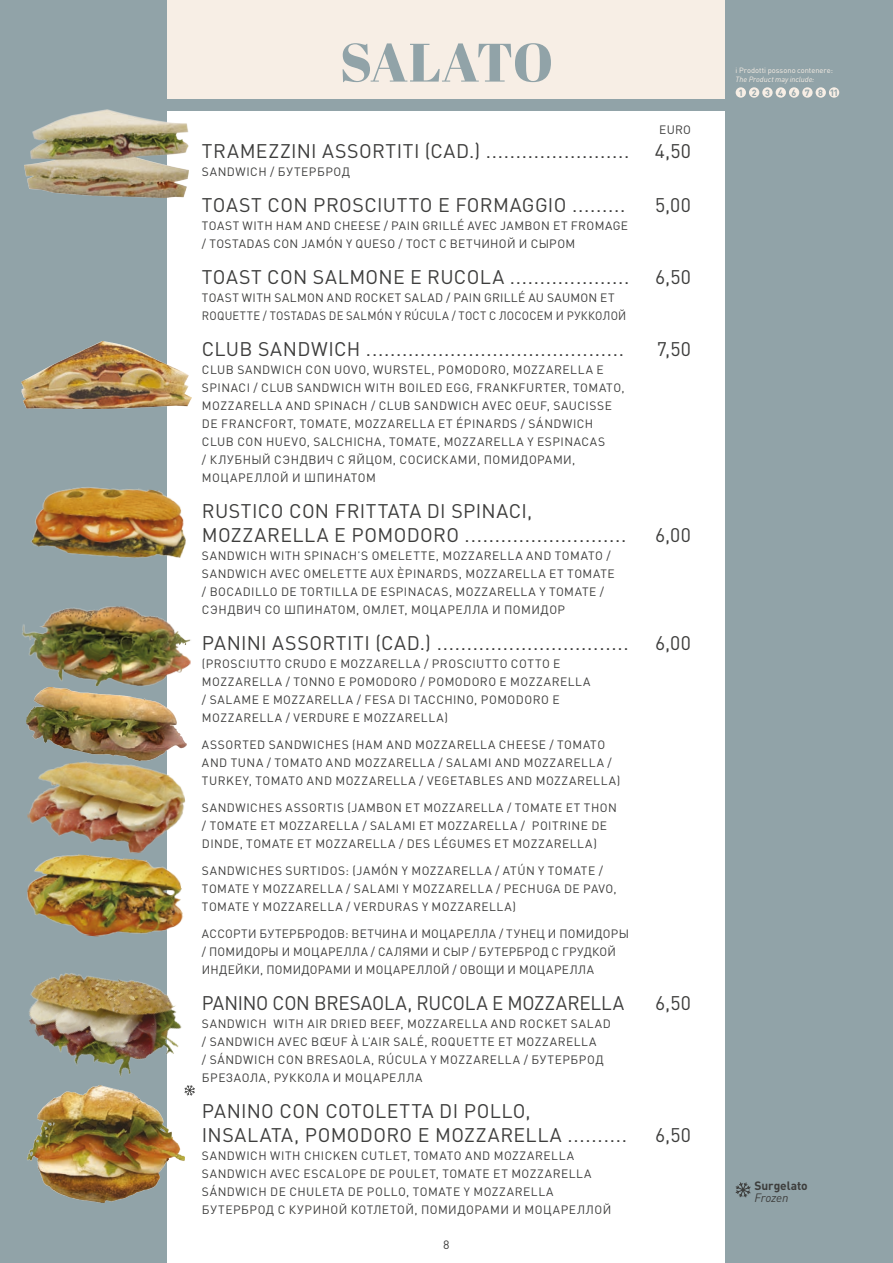
<style>
.page{position:relative;width:893px;height:1263px;background:#91a3a8}
.page>*{position:absolute;margin:0;border:0;box-sizing:border-box;transform-origin:0 0}
.t1{font:54px "Abril Fatface";letter-spacing:-.01em;color:#91a3a8}
.t2{font:19.5px/24px "DIN Pro";letter-spacing:.015em;color:#3d3d3c}
.t3{font:19.5px "DIN Pro";letter-spacing:-.015em;color:#3d3d3c;scale:.96 1}
.t4{font:12px/18px "DIN Pro";letter-spacing:.04em;color:#3d3d3c}
.t5{font:700 12px "DIN Pro";letter-spacing:-.01em;color:#3d3d3c}
.t6{font:italic 12px "DIN Pro";letter-spacing:-.025em;color:#3d3d3c}
.t7{font:12px "DIN Pro";color:#3d3d3d}
.t8{font:700 9px "DIN Pro";letter-spacing:.93em;color:#91a3a8}
.t9{font:7.5px "DIN Pro";letter-spacing:.005em;color:#f7eee5}
.t10{font:italic 7.5px "DIN Pro";color:#f7eee5}
</style>
<div class="page">
<div style="left:168px;top:0;width:557px;height:99px;background:#f7eee5"></div>
<div style="left:168px;top:112px;width:557px;height:1151px;background:#fff"></div>
<img style="left:24px;top:110px;width:164px;height:88px">
<img style="left:29px;top:944px;width:153px;height:141px">
<div style="left:736px;top:87px;width:10px;height:11px;background:#f7eee5;border-radius:50%"></div>
<div style="left:749px;top:87px;width:10px;height:11px;background:#f7eee5;border-radius:50%"></div>
<div style="left:762px;top:87px;width:11px;height:11px;background:#f7eee5;border-radius:50%"></div>
<div style="left:776px;top:87px;width:10px;height:11px;background:#f7eee5;border-radius:50%"></div>
<div style="left:789px;top:87px;width:10px;height:11px;background:#f7eee5;border-radius:50%"></div>
<div style="left:802px;top:87px;width:11px;height:11px;background:#f7eee5;border-radius:50%"></div>
<div style="left:829px;top:87px;width:10px;height:11px;background:#f7eee5;border-radius:50%"></div>
<div style="left:816px;top:87px;width:10px;height:11px;background:#f7eee5;border-radius:50%"></div>
<svg style="left:736px;top:1182px;width:15px;height:15px"></svg>
<svg style="left:185px;top:1085px;width:10px;height:11px"></svg>
<img style="left:21px;top:341px;width:170px;height:68px">
<img style="left:28px;top:1085px;width:157px;height:117px">
<img style="left:31px;top:477px;width:155px;height:90px">
<img style="left:27px;top:761px;width:159px;height:89px">
<img style="left:26px;top:689px;width:160px;height:72px">
<img style="left:22px;top:603px;width:169px;height:86px">
<img style="left:27px;top:850px;width:156px;height:94px">
<h1 class="t1" style="left:340px;top:24px;width:215px">SALATO</h1>
<h2 class="t2" style="left:202px;top:137px;width:429px">TRAMEZZINI ASSORTITI (CAD.) ........................</h2>
<p class="t4" style="left:202px;top:161px;width:150px">SANDWICH / БУТЕРБРОД</p>
<h2 class="t2" style="left:202px;top:191px;width:425px">TOAST CON PROSCIUTTO E FORMAGGIO .........</h2>
<p class="t4" style="left:202px;top:215px;width:428px">TOAST WITH HAM AND CHEESE / PAIN GRILLÉ AVEC JAMBON ET FROMAGE / TOSTADAS CON JAMÓN Y QUESO / ТОСТ С ВЕТЧИНОЙ И СЫРОМ</p>
<h2 class="t2" style="left:202px;top:263px;width:429px">TOAST CON SALMONE E RUCOLA ....................</h2>
<p class="t4" style="left:202px;top:287px;width:426px">TOAST WITH SALMON AND ROCKET SALAD / PAIN GRILLÉ AU SAUMON ET<br>ROQUETTE / TOSTADAS DE SALMÓN Y RÚCULA / ТОСТ С ЛОСОСЕМ И РУККОЛОЙ</p>
<h2 class="t2" style="left:202px;top:335px;width:424px">CLUB SANDWICH ...........................................</h2>
<p class="t4" style="left:202px;top:359px;width:424px">CLUB SANDWICH CON UOVO, WURSTEL, POMODORO, MOZZARELLA E SPINACI / CLUB SANDWICH WITH BOILED EGG, FRANKFURTER, TOMATO, MOZZARELLA AND SPINACH / CLUB SANDWICH AVEC OEUF, SAUCISSE DE FRANCFORT, TOMATE, MOZZARELLA ET ÉPINARDS / SÁNDWICH CLUB CON HUEVO, SALCHICHA, TOMATE, MOZZARELLA Y ESPINACAS<br>/ КЛУБНЫЙ СЭНДВИЧ С ЯЙЦОМ, СОСИСКАМИ, ПОМИДОРАМИ, МОЦАРЕЛЛОЙ И ШПИНАТОМ</p>
<h2 class="t2" style="left:202px;top:497px;width:426px">RUSTICO CON FRITTATA DI SPINACI,<br>MOZZARELLA E POMODORO ...........................</h2>
<p class="t4" style="left:202px;top:545px;width:414px">SANDWICH WITH SPINACH’S OMELETTE, MOZZARELLA AND TOMATO / SANDWICH AVEC OMELETTE AUX ÈPINARDS, MOZZARELLA ET TOMATE / BOCADILLO DE TORTILLA DE ESPINACAS, MOZZARELLA Y TOMATE / СЭНДВИЧ СО ШПИНАТОМ, ОМЛЕТ, МОЦАРЕЛЛА И ПОМИДОР</p>
<h2 class="t2" style="left:202px;top:629px;width:428px">PANINI ASSORTITI (CAD.) ................................</h2>
<p class="t4" style="left:202px;top:653px;width:390px">(PROSCIUTTO CRUDO E MOZZARELLA / PROSCIUTTO COTTO E MOZZARELLA / TONNO E POMODORO / POMODORO E MOZZARELLA / SALAME E MOZZARELLA / FESA DI TACCHINO, POMODORO E MOZZARELLA / VERDURE E MOZZARELLA)</p>
<p class="t4" style="left:202px;top:734px;width:420px">ASSORTED SANDWICHES (HAM AND MOZZARELLA CHEESE / TOMATO<br>AND TUNA / TOMATO AND MOZZARELLA / SALAMI AND MOZZARELLA /<br>TURKEY, TOMATO AND MOZZARELLA / VEGETABLES AND MOZZARELLA)</p>
<p class="t4" style="left:202px;top:797px;width:416px">SANDWICHES ASSORTIS (JAMBON ET MOZZARELLA / TOMATE ET THON / TOMATE ET MOZZARELLA / SALAMI ET MOZZARELLA / POITRINE DE<br>DINDE, TOMATE ET MOZZARELLA / DES LÉGUMES ET MOZZARELLA)</p>
<p class="t4" style="left:202px;top:860px;width:416px">SANDWICHES SURTIDOS: (JAMÓN Y MOZZARELLA / ATÚN Y TOMATE /<br>TOMATE Y MOZZARELLA / SALAMI Y MOZZARELLA / PECHUGA DE PAVO,<br>TOMATE Y MOZZARELLA / VERDURAS Y MOZZARELLA)</p>
<p class="t4" style="left:202px;top:923px;width:428px">АССОРТИ БУТЕРБРОДОВ: ВЕТЧИНА И МОЦАРЕЛЛА / ТУНЕЦ И ПОМИДОРЫ / ПОМИДОРЫ И МОЦАРЕЛЛА / САЛЯМИ И СЫР / БУТЕРБРОД С ГРУДКОЙ<br>ИНДЕЙКИ, ПОМИДОРАМИ И МОЦАРЕЛЛОЙ / ОВОЩИ И МОЦАРЕЛЛА</p>
<h2 class="t3" style="left:202px;top:988px;width:441px">PANINO CON BRESAOLA, RUCOLA E MOZZARELLA</h2>
<p class="t4" style="left:202px;top:1013px;width:410px">SANDWICH WITH AIR DRIED BEEF, MOZZARELLA AND ROCKET SALAD / SANDWICH AVEC BŒUF À L’AIR SALÉ, ROQUETTE ET MOZZARELLA<br>/ SÁNDWICH CON BRESAOLA, RÚCULA Y MOZZARELLA / БУТЕРБРОД БРЕЗАОЛА, РУККОЛА И МОЦАРЕЛЛА</p>
<h2 class="t2" style="left:202px;top:1097px;width:426px">PANINO CON COTOLETTA DI POLLO,<br>INSALATA, POMODORO E MOZZARELLA ..........</h2>
<p class="t4" style="left:202px;top:1145px;width:411px">SANDWICH WITH CHICKEN CUTLET, TOMATO AND MOZZARELLA SANDWICH AVEC ESCALOPE DE POULET, TOMATE ET MOZZARELLA SÁNDWICH DE CHULETA DE POLLO, TOMATE Y MOZZARELLA БУТЕРБРОД С КУРИНОЙ КОТЛЕТОЙ, ПОМИДОРАМИ И МОЦАРЕЛЛОЙ</p>
<p class="t4" style="left:443px;top:1235px;width:8px">8</p>
<p class="t7" style="left:659px;top:120px;width:33px">EURO</p>
<h2 class="t2" style="left:655px;top:137px;width:38px">4,50</h2>
<h2 class="t2" style="left:655px;top:191px;width:37px">5,00</h2>
<h2 class="t2" style="left:655px;top:263px;width:37px">6,50</h2>
<h2 class="t2" style="left:657px;top:335px;width:36px">7,50</h2>
<h2 class="t2" style="left:655px;top:521px;width:37px">6,00</h2>
<h2 class="t2" style="left:655px;top:629px;width:37px">6,00</h2>
<h2 class="t2" style="left:655px;top:989px;width:37px">6,50</h2>
<h2 class="t2" style="left:655px;top:1121px;width:37px">6,50</h2>
<p class="t9" style="left:736px;top:64px;width:99px">i Prodotti possono contenere:</p>
<p class="t10" style="left:736px;top:73px;width:80px">The Product may include:</p>
<p class="t8" style="left:792px;top:85px;width:48px">67811</p>
<p class="t8" style="left:738px;top:85px;width:46px">1234</p>
<p class="t5" style="left:754px;top:1176px;width:55px">Surgelato</p>
<p class="t6" style="left:754px;top:1188px;width:35px">Frozen</p>
</div>
